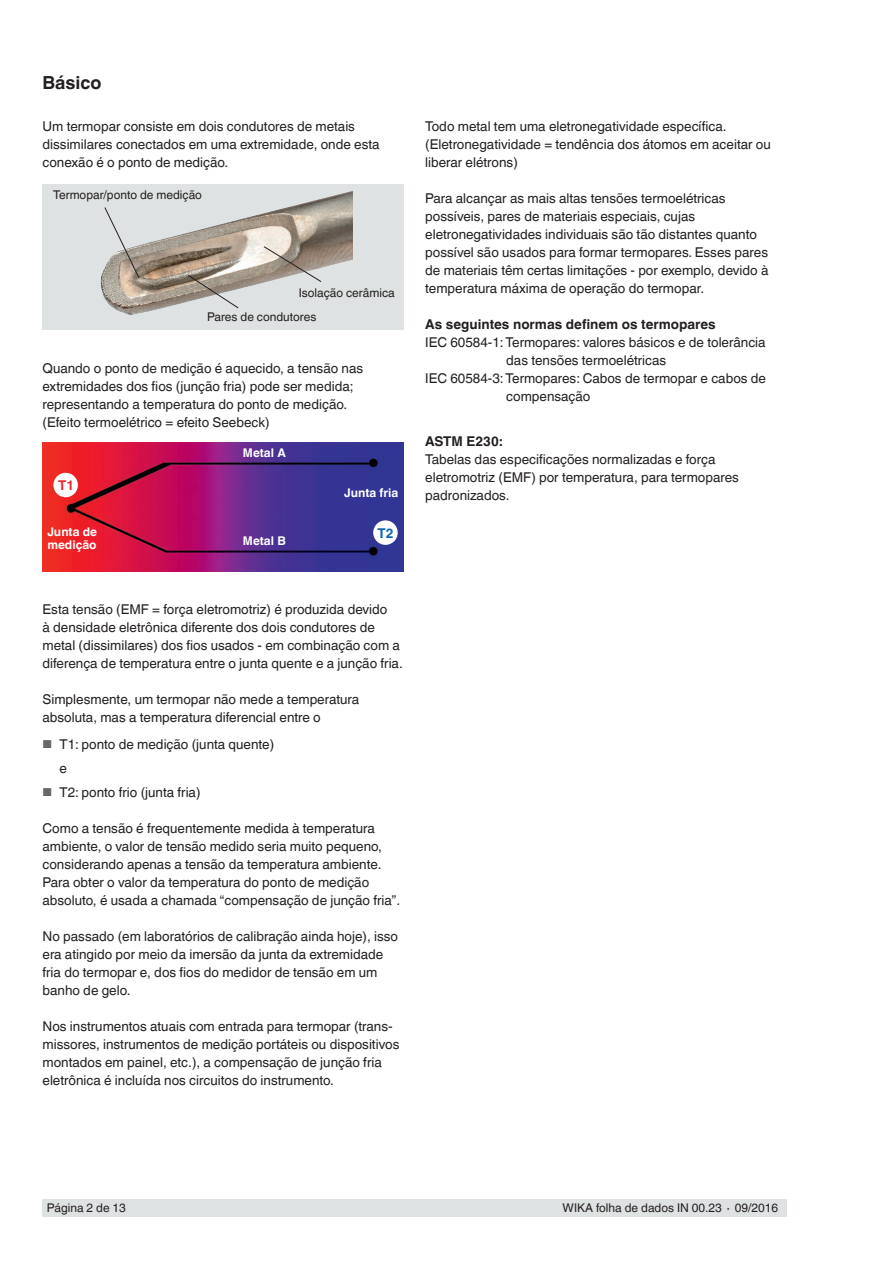
<style>
.page{position:relative;width:893px;height:1263px;background:#fff}
.page>*{position:absolute;margin:0;border:0;box-sizing:border-box;transform-origin:0 0}
.t1{font:700 18px "Helvetica World";color:#231f20}
.t2{font:13.5px/18px "Helvetica World";color:#231f20}
.t3{font:700 13.5px "Helvetica World";color:#231f20}
.t4{font:700 13.5px "Helvetica World";color:#ee292f}
.t5{font:700 13.5px "Helvetica World";color:#0c64b2}
.t6{font:12px "Helvetica World";color:#231f20}
.t7{font:700 12px/13.5px "Helvetica World";color:#fff}
.s1{font-size:11.55px;color:#64686b}
</style>
<div class="page">
<div style="left:43px;top:1199px;width:744px;height:17px;background:#dfe2e2"></div>
<div style="left:43px;top:184px;width:361px;height:146px;background:#dfe2e2"></div>
<img style="left:100px;top:191px;width:253px;height:124px">
<svg style="left:104px;top:206px;width:36px;height:73px"></svg>
<svg style="left:187px;top:274px;width:52px;height:35px"></svg>
<svg style="left:263px;top:246px;width:59px;height:37px"></svg>
<img style="left:43px;top:443px;width:361px;height:129px">
<div style="left:53px;top:473px;width:25px;height:24px;background:#fff;border-radius:50%"></div>
<div style="left:373px;top:520px;width:25px;height:25px;background:#fff;border-radius:50%"></div>
<h1 class="t1" style="left:43px;top:73px;width:61px">Básico</h1>
<p class="t2" style="left:43px;top:118px;width:339px">Um termopar consiste em dois condutores de metais dissimilares conectados em uma extremidade, onde esta conexão é o ponto de medição.</p>
<p class="t6" style="left:53px;top:188px;width:150px">Termopar/ponto de medição</p>
<p class="t6" style="left:299px;top:285px;width:98px">Isolação cerâmica</p>
<p class="t6" style="left:207px;top:310px;width:111px">Pares de condutores</p>
<p class="t2" style="left:43px;top:359px;width:322px">Quando o ponto de medição é aquecido, a tensão nas extremidades dos fios (junção fria) pode ser medida; representando a temperatura do ponto de medição. (Efeito termoelétrico = efeito Seebeck)</p>
<p class="t4" style="left:58px;top:477px;width:18px">T1</p>
<p class="t7" style="left:47px;top:525px;width:51px">Junta de medição</p>
<p class="t7" style="left:243px;top:446px;width:44px">Metal A</p>
<p class="t7" style="left:243px;top:534px;width:44px">Metal B</p>
<p class="t7" style="left:344px;top:486px;width:56px">Junta fria</p>
<p class="t5" style="left:377px;top:525px;width:18px">T2</p>
<p class="t2" style="left:43px;top:600px;width:362px">Esta tensão (EMF = força eletromotriz) é produzida devido<br>à densidade eletrônica diferente dos dois condutores de metal (dissimilares) dos fios usados - em combinação com a diferença de temperatura entre o junta quente e a junção fria.</p>
<p class="t2" style="left:43px;top:690px;width:318px">Simplesmente, um termopar não mede a temperatura absoluta, mas a temperatura diferencial entre o</p>
<p class="t2" style="left:60px;top:732px;width:216px;line-height:24px;text-indent:-17px"><span class="s1">■</span> T1: ponto de medição (junta quente) e</p>
<p class="t2" style="left:43px;top:783px;width:160px"><span class="s1">■</span> T2: ponto frio (junta fria)</p>
<p class="t2" style="left:43px;top:819px;width:359px">Como a tensão é frequentemente medida à temperatura ambiente, o valor de tensão medido seria muito pequeno, considerando apenas a tensão da temperatura ambiente.<br>Para obter o valor da temperatura do ponto de medição absoluto, é usada a chamada “compensação de junção fria”.</p>
<p class="t2" style="left:43px;top:927px;width:357px">No passado (em laboratórios de calibração ainda hoje), isso era atingido por meio da imersão da junta da extremidade fria do termopar e, dos fios do medidor de tensão em um banho de gelo.</p>
<p class="t2" style="left:43px;top:1017px;width:358px">Nos instrumentos atuais com entrada para termopar (trans&shy;missores, instrumentos de medição portáteis ou dispositivos montados em painel, etc.), a compensação de junção fria eletrônica é incluída nos circuitos do instrumento.</p>
<p class="t2" style="left:425px;top:118px;width:347px">Todo metal tem uma eletronegatividade específica. (Eletronegatividade = tendência dos átomos em aceitar ou liberar elétrons)</p>
<p class="t2" style="left:425px;top:190px;width:345px">Para alcançar as mais altas tensões termoelétricas possíveis, pares de materiais especiais, cujas eletronegatividades individuais são tão distantes quanto possível são usados para formar termopares. Esses pares de materiais têm certas limitações - por exemplo, devido à temperatura máxima de operação do termopar.</p>
<p class="t3" style="left:425px;top:317px;width:292px">As seguintes normas definem os termopares</p>
<p class="t2" style="left:425px;top:334px;width:342px">IEC 60584-1: Termopares: valores básicos e de tolerância</p>
<p class="t2" style="left:506px;top:352px;width:162px">das tensões termoelétricas</p>
<p class="t2" style="left:425px;top:369px;width:342px">IEC 60584-3: Termopares: Cabos de termopar e cabos de</p>
<p class="t2" style="left:506px;top:387px;width:86px">compensação</p>
<p class="t3" style="left:425px;top:434px;width:79px">ASTM E230:</p>
<p class="t2" style="left:425px;top:450px;width:315px">Tabelas das especificações normalizadas e força eletromotriz (EMF) por temperatura, para termopares padronizados.</p>
<p class="t6" style="left:47px;top:1201px;width:81px">Página 2 de 13</p>
<p class="t6" style="left:563px;top:1201px;width:217px">WIKA folha de dados IN 00.23 ∙ 09/2016</p>
</div>
